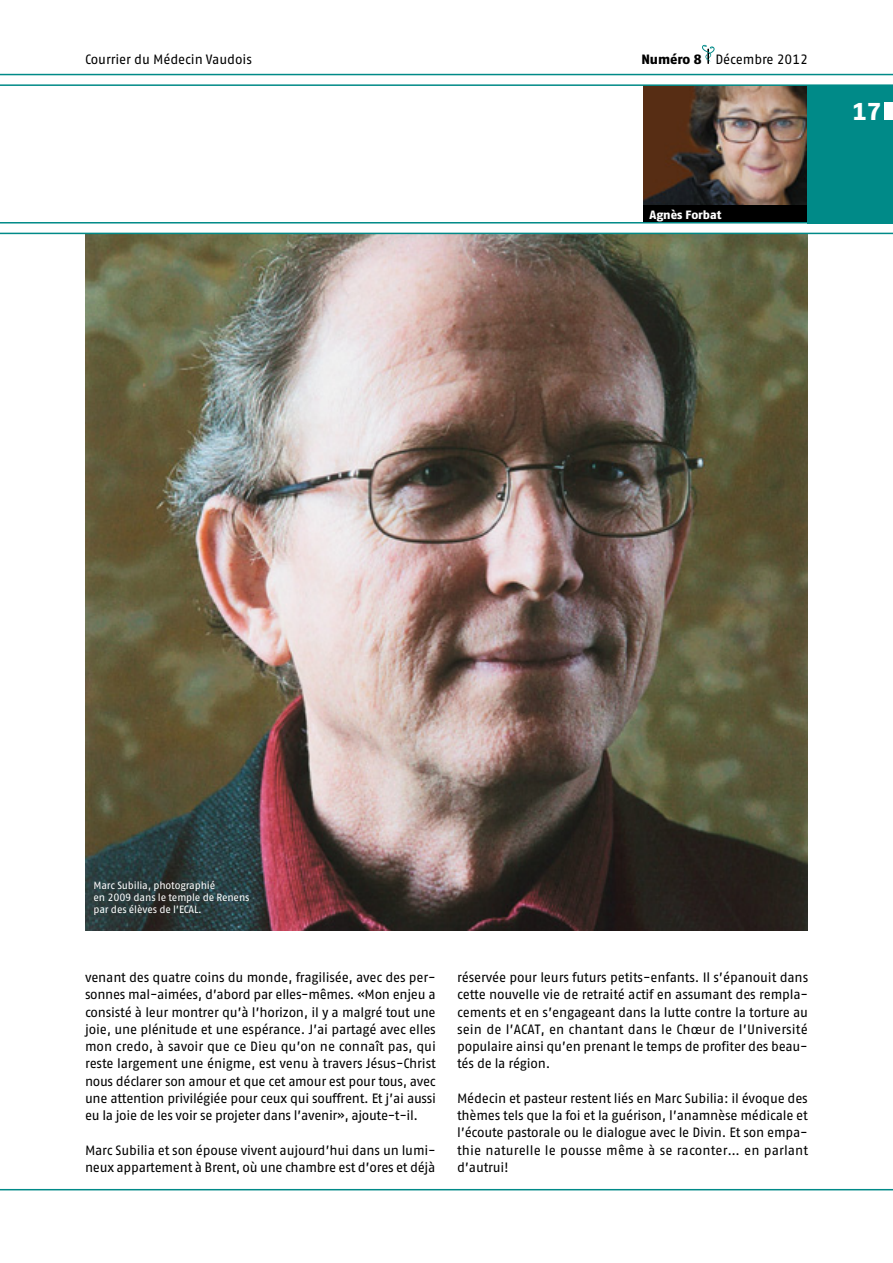
<style>
.page{position:relative;width:893px;height:1263px;background:#fff}
.page>*{position:absolute;margin:0;border:0;box-sizing:border-box;transform-origin:0 0}
.t1{font:24.3px "Fago No Exb Tf";color:#fff}
.t2{font:13.5px/17.2px "Fago No Regular Tf";letter-spacing:-.015em;color:#000;text-align:justify}
.t3{font:12px "Fago No Exb Tf";letter-spacing:-.005em;color:#fff}
.t4{font:10.5px/12px "Fago No Regular Tf";letter-spacing:-.015em;color:#fff}
.s1{font-family:"Fago No Exb Tf"}
</style>
<div class="page">
<img style="left:643px;top:86px;width:165px;height:120px">
<div style="left:643px;top:206px;width:165px;height:17px;background:#000"></div>
<img style="left:85px;top:234px;width:723px;height:696px">
<hr style="left:0;top:1189px;width:893px;height:1px;background:#008a88">
<div style="left:808px;top:85px;width:85px;height:138px;background:#008a88"></div>
<hr style="left:0;top:233px;width:893px;height:1px;background:#008a88">
<div style="left:884px;top:103px;width:9px;height:17px;background:#fff"></div>
<hr style="left:0;top:74px;width:893px;height:1px;background:#008a88">
<hr style="left:0;top:84px;width:893px;height:2px;background:#008a88">
<hr style="left:0;top:222px;width:893px;height:1px;background:#008a88">
<svg style="left:702px;top:45px;width:13px;height:19px"></svg>
<p class="t2" style="left:85px;top:50px;width:168px">Courrier du Médecin Vaudois</p>
<p class="t2" style="left:641px;top:50px;width:168px"><span class="s1">Numéro 8</span> Décembre 2012</p>
<p class="t3" style="left:649px;top:208px;width:73px">Agnès Forbat</p>
<h1 class="t1" style="left:853px;top:97px;width:30px">17</h1>
<p class="t4" style="left:94px;top:879px;width:157px">Marc Subilia, photographié<br>en 2009 dans le temple de Renens par des élèves de l’ECAL.</p>
<p class="t2" style="left:85px;top:969px;width:353px">venant des quatre coins du monde, fragilisée, avec des per&shy;sonnes mal-aimées, d’abord par elles-mêmes. «Mon enjeu a consisté à leur montrer qu’à l’horizon, il y a malgré tout une joie, une plénitude et une espérance. J’ai partagé avec elles mon credo, à savoir que ce Dieu qu’on ne connaît pas, qui reste largement une énigme, est venu à travers Jésus-Christ nous déclarer son amour et que cet amour est pour tous, avec une attention privilégiée pour ceux qui souffrent. Et j’ai aussi eu la joie de les voir se projeter dans l’avenir», ajoute-t-il.</p>
<p class="t2" style="left:85px;top:1141px;width:352px">Marc Subilia et son épouse vivent aujourd’hui dans un lumi&shy;neux appartement à Brent, où une chambre est d’ores et déjà</p>
<p class="t2" style="left:457px;top:969px;width:353px">réservée pour leurs futurs petits-enfants. Il s’épanouit dans cette nouvelle vie de retraité actif en assumant des rempla&shy;cements et en s’engageant dans la lutte contre la torture au sein de l’ACAT, en chantant dans le Chœur de l’Université populaire ainsi qu’en prenant le temps de profiter des beau&shy;tés de la région.</p>
<p class="t2" style="left:457px;top:1089px;width:353px">Médecin et pasteur restent liés en Marc Subilia: il évoque des thèmes tels que la foi et la guérison, l’anamnèse médicale et l’écoute pastorale ou le dialogue avec le Divin. Et son empa&shy;thie naturelle le pousse même à se raconter… en parlant d’autrui!</p>
</div>
